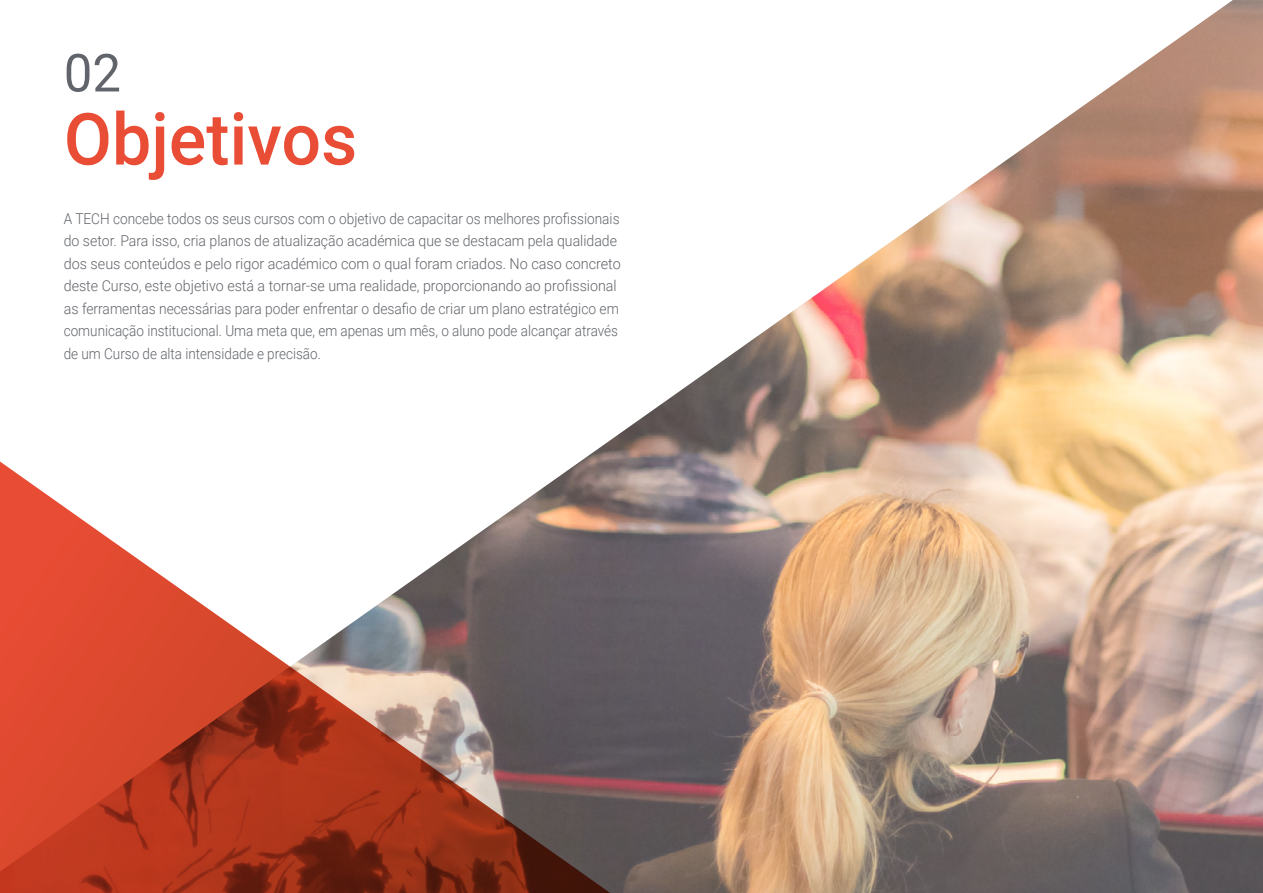
<style>
.page{position:relative;width:1263px;height:893px;background:#fff}
.page>*{position:absolute;margin:0;border:0;box-sizing:border-box;transform-origin:0 0}
.t1{font:500 72px "Roboto";color:#e94d35}
.t2{font:52.5px "Roboto";color:#61646a}
.t3{font:300 15px/22.5px "Roboto";color:#61646a;scale:.91 1}
</style>
<div class="page">
<img style="left:602px;top:0;width:661px;height:893px">
<svg style="left:0;top:446px;width:640px;height:447px"></svg>
<h2 class="t2" style="left:64px;top:36px;width:59px">02</h2>
<h1 class="t1" style="left:64px;top:89px;width:295px">Objetivos</h1>
<p class="t3" style="left:64px;top:207px;width:614px">A TECH concebe todos os seus cursos com o objetivo de capacitar os melhores profissionais do setor. Para isso, cria planos de atualização académica que se destacam pela qualidade dos seus conteúdos e pelo rigor académico com o qual foram criados. No caso concreto deste Curso, este objetivo está a tornar-se uma realidade, proporcionando ao profissional as ferramentas necessárias para poder enfrentar o desafio de criar um plano estratégico em comunicação institucional. Uma meta que, em apenas um mês, o aluno pode alcançar através de um Curso de alta intensidade e precisão.</p>
</div>
